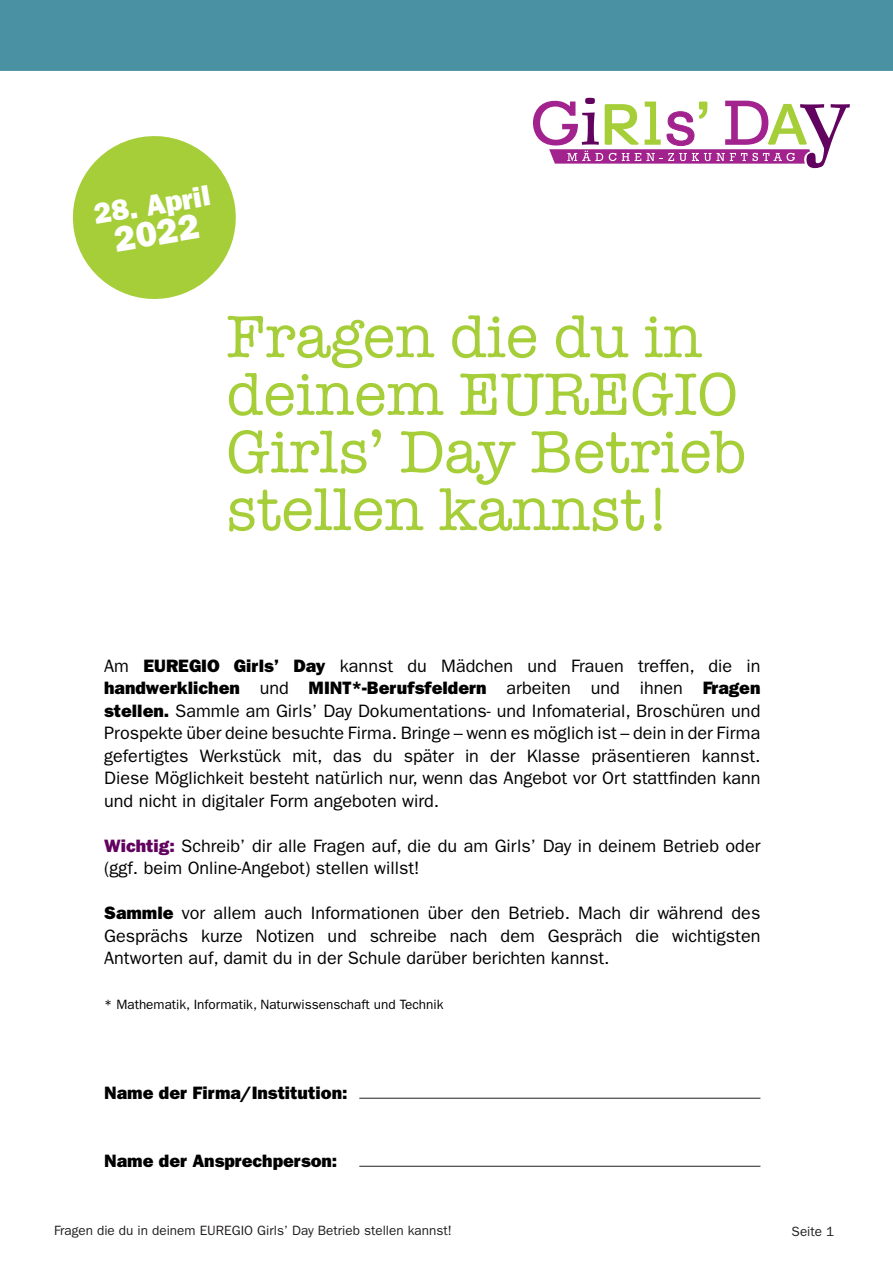
<style>
.page{position:relative;width:893px;height:1263px;background:#fff}
.page>*{position:absolute;margin:0;border:0;box-sizing:border-box;transform-origin:0 0}
.t1{font:61.5px/57.6px "American Typewriter";color:#a6ce39}
.t2{font:35.7px "ITC Franklin Gothic Std Hvy";color:#fff}
.t3{font:29.25px "ITC Franklin Gothic Std Hvy";color:#fff}
.t4{font:18px/22.5px "ITC Franklin Gothic Std";color:#000;text-align:justify}
.t5{font:18px "ITC Franklin Gothic Std Hvy";color:#000}
.t6{font:13.5px "ITC Franklin Gothic Std";color:#231f20}
.t7{font:13.5px "ITC Franklin Gothic Std";color:#000}
.s1{font-family:"ITC Franklin Gothic Std Hvy"}
.s2{font-family:"ITC Franklin Gothic Std"}
.s3{font-family:"ITC Franklin Gothic Std Hvy";color:#62035f}
</style>
<div class="page">
<div style="left:0;top:0;width:893px;height:71px;background:#4a91a4"></div>
<svg style="left:533px;top:98px;width:317px;height:70px"></svg>
<hr style="left:359px;top:1098px;width:401px;height:1px;background:#231f20">
<hr style="left:359px;top:1166px;width:401px;height:1px;background:#231f20">
<svg style="left:72px;top:136px;width:164px;height:163px"></svg>
<h3 class="t3" style="left:91px;top:197px;width:119px;rotate:-9deg">28. April</h3>
<h2 class="t2" style="left:111px;top:219px;width:87px;rotate:-9deg">2022</h2>
<h1 class="t1" style="left:226px;top:306px;width:521px">Fragen die du in deinem EUREGIO<br>Girls’ Day Betrieb stellen kannst!</h1>
<p class="t4" style="left:104px;top:655px;width:658px">Am <span class="s1">EUREGIO Girls’ Day</span> kannst du Mädchen und Frauen treffen, die in</p>
<p class="t5" style="left:104px;top:677px;width:658px">handwerklichen <span class="s2">und</span> MINT*-Berufsfeldern <span class="s2">arbeiten und ihnen</span> Fragen</p>
<p class="t4" style="left:104px;top:700px;width:658px"><span class="s1">stellen.</span> Sammle am Girls’ Day Dokumentations- und Infomaterial, Broschüren und Prospekte über deine besuchte Firma. Bringe – wenn es möglich ist – dein in der Firma gefertigtes Werkstück mit, das du später in der Klasse präsentieren kannst.<br>Diese Möglichkeit besteht natürlich nur, wenn das Angebot vor Ort stattfinden kann und nicht in digitaler Form angeboten wird.</p>
<p class="t4" style="left:104px;top:835px;width:658px"><span class="s3">Wichtig:</span> Schreib’ dir alle Fragen auf, die du am Girls’ Day in deinem Betrieb oder (ggf. beim Online-Angebot) stellen willst!</p>
<p class="t4" style="left:104px;top:902px;width:658px"><span class="s1">Sammle</span> vor allem auch Informationen über den Betrieb. Mach dir während des Gesprächs kurze Notizen und schreibe nach dem Gespräch die wichtigsten Antworten auf, damit du in der Schule darüber berichten kannst.</p>
<p class="t7" style="left:104px;top:997px;width:341px">* Mathematik, Informatik, Naturwissenschaft und Technik</p>
<p class="t5" style="left:104px;top:1082px;width:245px">Name der Firma/Institution:</p>
<p class="t5" style="left:104px;top:1150px;width:235px">Name der Ansprechperson:</p>
<p class="t6" style="left:54px;top:1223px;width:399px">Fragen die du in deinem EUREGIO Girls’ Day Betrieb stellen kannst!</p>
<p class="t6" style="left:792px;top:1223px;width:44px">Seite 1</p>
</div>
